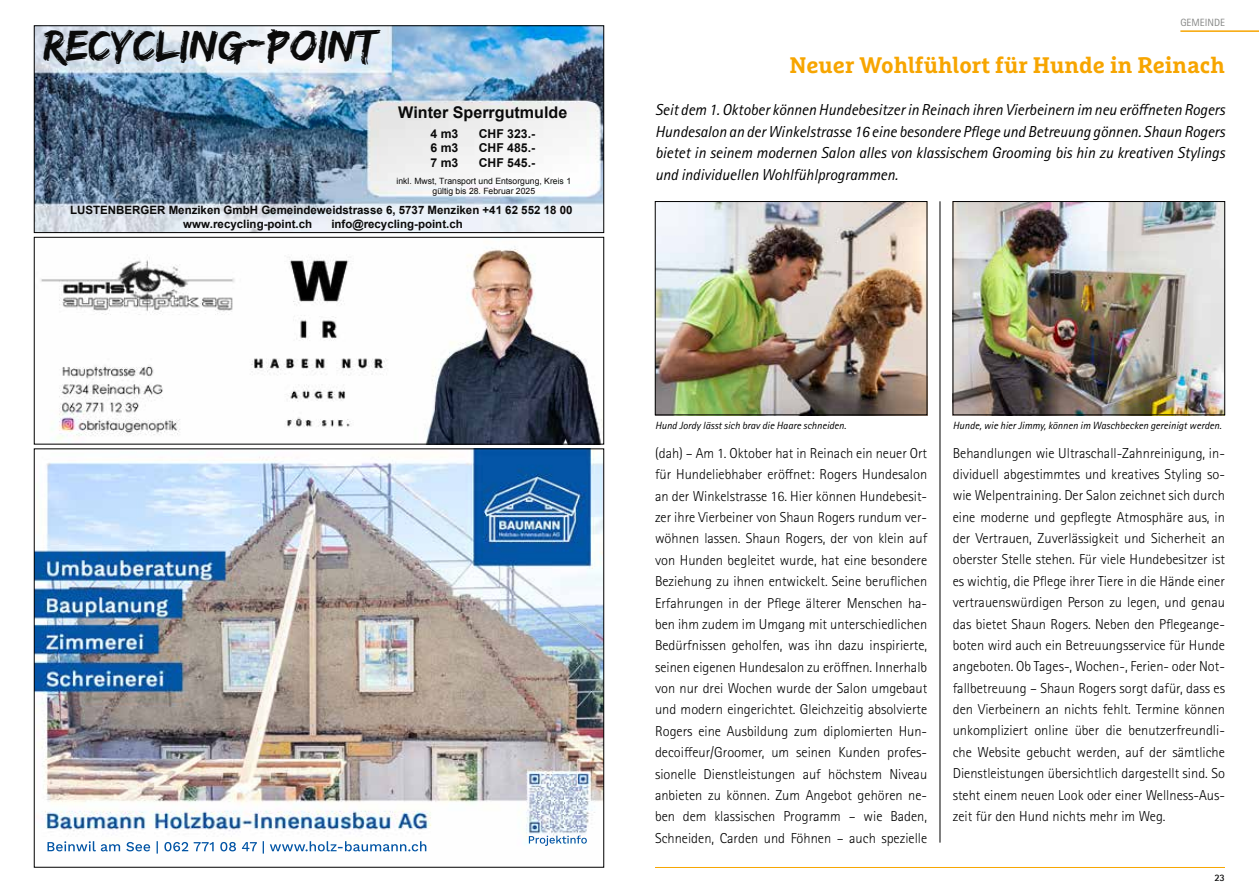
<style>
.page{position:relative;width:1259px;height:893px;background:#fff}
.page>*{position:absolute;margin:0;border:0;box-sizing:border-box;transform-origin:0 0}
.t1{font:45.3px "Edo";color:#0a0a0a}
.t2{font:700 22.5px "Marselis Slab Pro";color:#f7a500}
.t3{font:700 16.05px "Arial";color:#0a0a0a}
.t4{font:italic 15.9px/21.3px "Rotis Sans Serif Std";color:#000;text-align:justify}
.t5{font:300 14.4px/21.3px "Rotis Sans Serif Std";color:#000;text-align:justify}
.t6{font:700 12.3px "Arial";color:#0a0a0a}
.t7{font:700 11.55px/13.8px "Arial";color:#0a0a0a}
.t8{font:italic 10.5px "Rotis Sans Serif Std";color:#000}
.t9{font:10.5px "Rotis Sans Serif Std";color:#868786}
.t10{font:700 9.9px "Rotis Sans Serif Std";color:#000}
.t11{font:8.55px/10.4px "Arial";color:#0a0a0a;text-align:center}
</style>
<div class="page">
<img style="left:41px;top:246px;width:561px;height:196px">
<div style="left:34px;top:237px;width:570px;height:207px;border:1px solid #000"></div>
<img style="left:36px;top:451px;width:566px;height:401px">
<img style="left:64px;top:841px;width:252px;height:13px">
<svg style="left:327px;top:841px;width:9px;height:10px"></svg>
<img style="left:338px;top:841px;width:88px;height:10px">
<img style="left:529px;top:835px;width:58px;height:11px">
<hr style="left:1180px;top:30px;width:79px;height:2px;background:#f7a500">
<hr style="left:655px;top:867px;width:570px;height:1px;background:#f7a500">
<img style="left:657px;top:203px;width:268px;height:210px">
<div style="left:655px;top:201px;width:272px;height:214px;border:1px solid #000"></div>
<hr style="left:939px;top:201px;width:1px;height:642px;background:#000">
<img style="left:954px;top:203px;width:269px;height:210px">
<div style="left:952px;top:201px;width:273px;height:214px;border:1px solid #000"></div>
<img style="left:36px;top:28px;width:566px;height:203px">
<div style="left:34px;top:26px;width:570px;height:207px;border:1px solid #000"></div>
<h1 class="t1" style="left:43px;top:19px;width:335px">Recycling-Point</h1>
<p class="t3" style="left:398px;top:102px;width:171px">Winter Sperrgutmulde</p>
<p class="t6" style="left:430px;top:125px;width:29px">4 m3</p>
<p class="t6" style="left:479px;top:125px;width:58px">CHF 323.-</p>
<p class="t6" style="left:430px;top:140px;width:29px">6 m3</p>
<p class="t6" style="left:479px;top:140px;width:58px">CHF 485.-</p>
<p class="t6" style="left:430px;top:155px;width:29px">7 m3</p>
<p class="t6" style="left:479px;top:155px;width:58px">CHF 545.-</p>
<p class="t11" style="left:396px;top:176px;width:176px">inkl. Mwst, Transport und Entsorgung, Kreis 1 gültig bis 28. Februar 2025</p>
<p class="t7" style="left:183px;top:203px;width:391px;text-indent:-113px">LUSTENBERGER Menziken GmbH Gemeindeweidstrasse 6, 5737 Menziken +41 62 552 18 00 www.recycling-point.ch</p>
<p class="t7" style="left:331px;top:217px;width:133px">info@recycling-point.ch</p>
<p class="t9" style="left:1180px;top:16px;width:46px">GEMEINDE</p>
<h2 class="t2" style="left:789px;top:51px;width:437px">Neuer Wohlfühlort für Hunde in Reinach</h2>
<p class="t4" style="left:655px;top:99px;width:571px">Seit dem 1. Oktober können Hundebesitzer in Reinach ihren Vierbeinern im neu eröffneten Rogers Hundesalon an der Winkelstrasse 16 eine besondere Pflege und Betreuung gönnen. Shaun Rogers bietet in seinem modernen Salon alles von klassischem Grooming bis hin zu kreativen Stylings und individuellen Wohlfühlprogrammen.</p>
<p class="t8" style="left:655px;top:419px;width:193px">Hund Jordy lässt sich brav die Haare schneiden.</p>
<p class="t8" style="left:952px;top:419px;width:270px">Hunde, wie hier Jimmy, können im Waschbecken gereinigt werden.</p>
<p class="t5" style="left:655px;top:443px;width:274px">(dah) – Am 1. Oktober hat in Reinach ein neuer Ort für Hundeliebhaber eröffnet: Rogers Hundesalon an der Winkelstrasse 16. Hier können Hundebesit&shy;zer ihre Vierbeiner von Shaun Rogers rundum ver&shy;wöhnen lassen. Shaun Rogers, der von klein auf von Hunden begleitet wurde, hat eine besondere Beziehung zu ihnen entwickelt. Seine beruflichen Erfahrungen in der Pflege älterer Menschen ha&shy;ben ihm zudem im Umgang mit unterschiedlichen Bedürfnissen geholfen, was ihn dazu inspirierte, seinen eigenen Hundesalon zu eröffnen. Innerhalb von nur drei Wochen wurde der Salon umgebaut und modern eingerichtet. Gleichzeitig absolvierte Rogers eine Ausbildung zum diplomierten Hun&shy;decoiffeur/Groomer, um seinen Kunden profes&shy;sionelle Dienstleistungen auf höchstem Niveau anbieten zu können. Zum Angebot gehören ne&shy;ben dem klassischen Programm – wie Baden, Schneiden, Carden und Föhnen – auch spezielle</p>
<p class="t5" style="left:952px;top:442px;width:274px">Behandlungen wie Ultraschall-Zahnreinigung, in&shy;dividuell abgestimmtes und kreatives Styling so&shy;wie Welpentraining. Der Salon zeichnet sich durch eine moderne und gepflegte Atmosphäre aus, in der Vertrauen, Zuverlässigkeit und Sicherheit an oberster Stelle stehen. Für viele Hundebesitzer ist es wichtig, die Pflege ihrer Tiere in die Hände einer vertrauenswürdigen Person zu legen, und genau das bietet Shaun Rogers. Neben den Pflegeange&shy;boten wird auch ein Betreuungsservice für Hunde angeboten. Ob Tages-, Wochen-, Ferien- oder Not&shy;fallbetreuung – Shaun Rogers sorgt dafür, dass es den Vierbeinern an nichts fehlt. Termine können unkompliziert online über die benutzerfreundli&shy;che Website gebucht werden, auf der sämtliche Dienstleistungen übersichtlich dargestellt sind. So steht einem neuen Look oder einer Wellness-Aus&shy;zeit für den Hund nichts mehr im Weg.</p>
<p class="t10" style="left:1214px;top:871px;width:12px">23</p>
</div>
